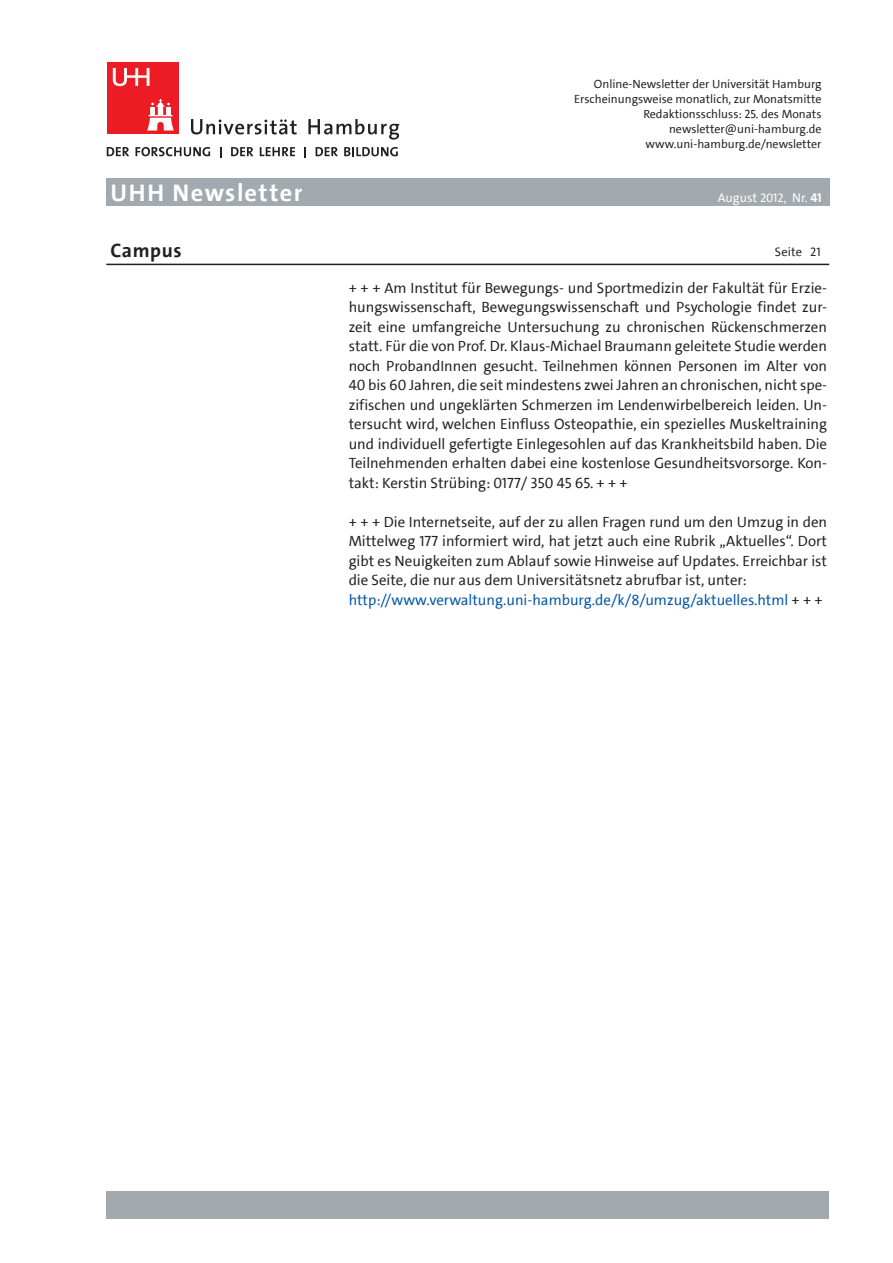
<style>
.page{position:relative;width:893px;height:1263px;background:#fff}
.page>*{position:absolute;margin:0;border:0;box-sizing:border-box;transform-origin:0 0}
.t1{font:700 24.3px "The Sans UHH";letter-spacing:.06em;color:#fff}
.t2{font:700 19.5px "The Sans UHH";letter-spacing:.03em;color:#231f20}
.t3{font:15px/19.5px "The Sans UHH";color:#231f20;text-align:justify}
.t4{font:12.75px "The Sans UHH";color:#fff}
.t5{font:12.3px "The Sans UHH";letter-spacing:.01em;color:#231f20}
.t6{font:12px/15px "The Sans UHH";color:#231f20;text-align:right}
.s1{font-size:12.3px}
.s2{font-weight:700}
.s3{color:#0054a6}
</style>
<div class="page">
<svg style="left:191px;top:119px;width:106px;height:15px"></svg>
<svg style="left:308px;top:119px;width:91px;height:21px"></svg>
<div style="left:107px;top:63px;width:72px;height:71px;background:#ed1c24"></div>
<svg style="left:147px;top:99px;width:27px;height:31px"></svg>
<svg style="left:113px;top:68px;width:36px;height:18px"></svg>
<svg style="left:107px;top:147px;width:22px;height:9px"></svg>
<svg style="left:136px;top:147px;width:74px;height:9px"></svg>
<svg style="left:231px;top:147px;width:22px;height:9px"></svg>
<svg style="left:260px;top:147px;width:35px;height:9px"></svg>
<svg style="left:316px;top:147px;width:22px;height:9px"></svg>
<svg style="left:344px;top:147px;width:54px;height:9px"></svg>
<div style="left:106px;top:179px;width:723px;height:27px;background:#a3aaaf"></div>
<div style="left:106px;top:1191px;width:723px;height:27px;background:#a3aaaf"></div>
<hr style="left:106px;top:264px;width:723px;height:1px;background:#231f20">
<p class="t6" style="left:574px;top:76px;width:249px">Online-Newsletter der Universität Hamburg Erscheinungsweise monatlich, zur Monatsmitte Redaktionsschluss: 25. des Monats newsletter@uni-hamburg.de www.uni-hamburg.de/newsletter</p>
<h1 class="t1" style="left:111px;top:177px;width:194px">UHH Newsletter</h1>
<p class="t4" style="left:718px;top:189px;width:105px">August <span class="s1">2012</span>, Nr. <span class="s2">41</span></p>
<h2 class="t2" style="left:111px;top:238px;width:73px">Campus</h2>
<p class="t5" style="left:775px;top:244px;width:29px">Seite</p>
<p class="t3" style="left:349px;top:278px;width:480px">+ + + Am Institut für Bewegungs- und Sportmedizin der Fakultät für Erzie&shy;hungswissenschaft, Bewegungswissenschaft und Psychologie findet zur&shy;zeit eine umfangreiche Untersuchung zu chronischen Rückenschmerzen statt. Für die von Prof. Dr. Klaus-Michael Braumann geleitete Studie werden noch ProbandInnen gesucht. Teilnehmen können Personen im Alter von 40 bis 60 Jahren, die seit mindestens zwei Jahren an chronischen, nicht spe&shy;zifischen und ungeklärten Schmerzen im Lendenwirbelbereich leiden. Un&shy;tersucht wird, welchen Einfluss Osteopathie, ein spezielles Muskeltraining und individuell gefertigte Einlegesohlen auf das Krankheitsbild haben. Die Teilnehmenden erhalten dabei eine kostenlose Gesundheitsvorsorge. Kon&shy;takt: Kerstin Strübing: 0177/ 350 45 65. + + +</p>
<p class="t3" style="left:349px;top:512px;width:480px;text-align:left">+ + + Die Internetseite, auf der zu allen Fragen rund um den Umzug in den Mittelweg 177 informiert wird, hat jetzt auch eine Rubrik „Aktuelles“. Dort gibt es Neuigkeiten zum Ablauf sowie Hinweise auf Updates. Erreichbar ist die Seite, die nur aus dem Universitätsnetz abrufbar ist, unter: <span class="s3">http://www.verwaltung.uni-hamburg.de/k/8/umzug/aktuelles.html</span> + + +</p>
<p class="t5" style="left:810px;top:244px;width:12px">21</p>
</div>
